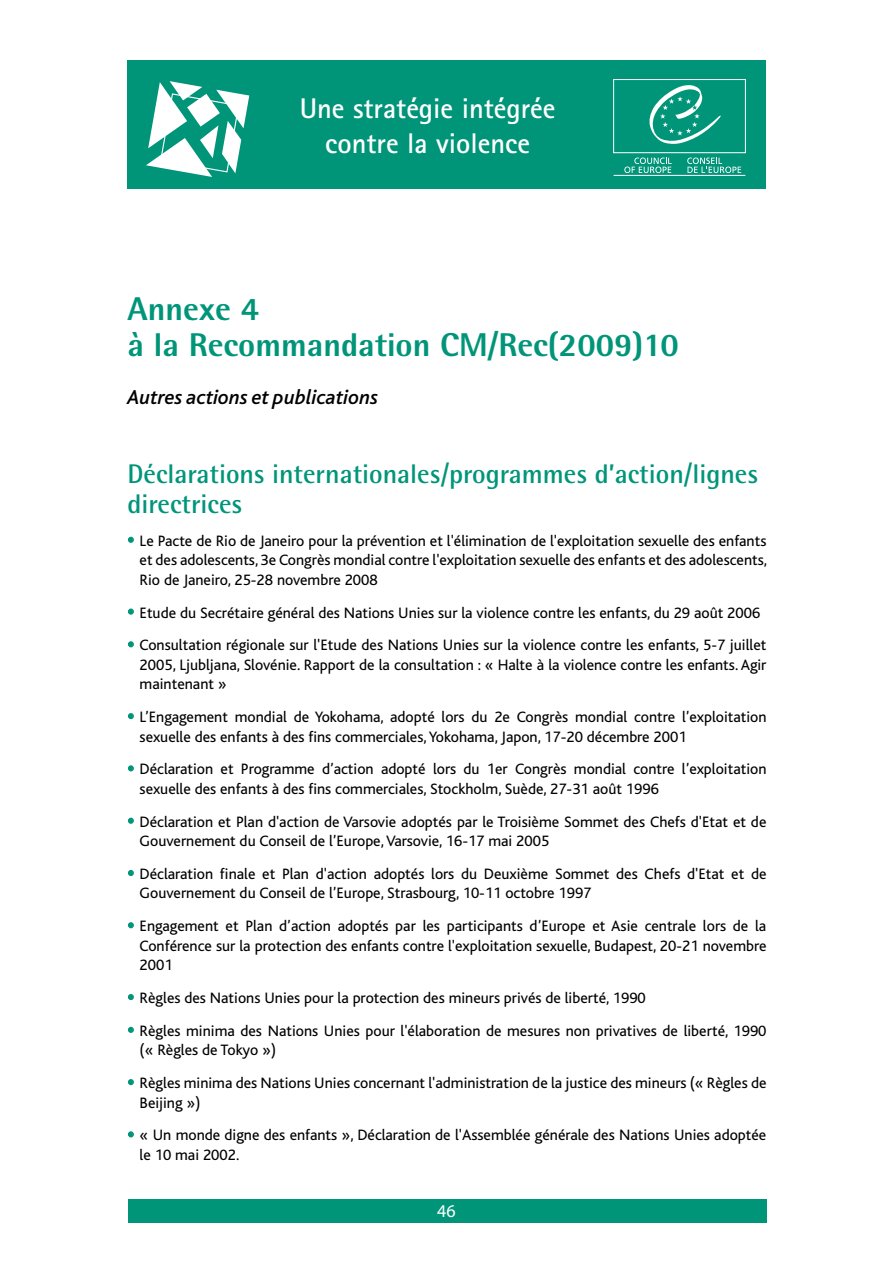
<style>
.page{position:relative;width:893px;height:1263px;background:#fff}
.page>*{position:absolute;margin:0;border:0;box-sizing:border-box;transform-origin:0 0}
.t1{font:800 33px/36px "Rotis Semi Sans Std";color:#009579}
.t2{font:700 28.5px/34.5px "Rotis Sans Serif";color:#fff;text-align:center}
.t3{font:700 27px/30px "Rotis Semi Sans Std";color:#009579}
.t4{font:italic 500 21px "Bliss";color:#000}
.t5{font:18px "Myriad Pro";color:#fff}
.t6{font:15.75px/19.5px "Bliss";color:#000}
.s1{font-size:21.9px;color:#009579}
</style>
<div class="page">
<div style="left:128px;top:1199px;width:638px;height:23px;background:#009579"></div>
<div style="left:127px;top:60px;width:639px;height:129px;background:#009579"></div>
<svg style="left:146px;top:81px;width:103px;height:96px"></svg>
<hr style="left:614px;top:175px;width:131px;height:1px;background:#fff">
<svg style="left:687px;top:158px;width:54px;height:15px"></svg>
<svg style="left:624px;top:158px;width:48px;height:15px"></svg>
<div style="left:613px;top:79px;width:133px;height:74px;border:1px solid #fff"></div>
<svg style="left:649px;top:85px;width:72px;height:59px"></svg>
<svg style="left:128px;top:537px;width:6px;height:6px"></svg>
<div style="left:128px;top:608px;width:6px;height:7px;border:2px solid #009579;border-radius:50%"></div>
<svg style="left:128px;top:641px;width:6px;height:6px"></svg>
<svg style="left:128px;top:713px;width:6px;height:6px"></svg>
<svg style="left:128px;top:765px;width:6px;height:6px"></svg>
<svg style="left:128px;top:818px;width:6px;height:6px"></svg>
<svg style="left:128px;top:870px;width:6px;height:6px"></svg>
<svg style="left:128px;top:922px;width:6px;height:6px"></svg>
<svg style="left:128px;top:994px;width:6px;height:6px"></svg>
<svg style="left:128px;top:1027px;width:6px;height:6px"></svg>
<svg style="left:128px;top:1079px;width:6px;height:6px"></svg>
<svg style="left:128px;top:1131px;width:6px;height:6px"></svg>
<h2 class="t2" style="left:300px;top:91px;width:257px">Une stratégie intégrée contre la violence</h2>
<h1 class="t1" style="left:128px;top:290px;width:553px">Annexe 4<br>à la Recommandation CM/Rec(2009)10</h1>
<h3 class="t4" style="left:128px;top:386px;width:252px">Autres actions et publications</h3>
<h3 class="t3" style="left:128px;top:458px;width:632px">Déclarations internationales/programmes d’action/lignes directrices</h3>
<p class="t6" style="left:140px;top:531px;width:629px;text-align:justify;text-indent:-12px"><span class="s1">•</span> Le Pacte de Rio de Janeiro pour la prévention et l'élimination de l'exploitation sexuelle des enfants et des adolescents, 3e Congrès mondial contre l'exploitation sexuelle des enfants et des adolescents, Rio de Janeiro, 25-28 novembre 2008</p>
<p class="t6" style="left:128px;top:603px;width:634px"><span class="s1">•</span> Etude du Secrétaire général des Nations Unies sur la violence contre les enfants, du 29 août 2006</p>
<p class="t6" style="left:140px;top:636px;width:628px;text-align:justify;text-indent:-12px"><span class="s1">•</span> Consultation régionale sur l'Etude des Nations Unies sur la violence contre les enfants, 5-7 juillet 2005, Ljubljana, Slovénie. Rapport de la consultation : « Halte à la violence contre les enfants. Agir maintenant »</p>
<p class="t6" style="left:140px;top:707px;width:628px;text-indent:-12px"><span class="s1">•</span> L’Engagement mondial de Yokohama, adopté lors du 2e Congrès mondial contre l’exploitation sexuelle des enfants à des fins commerciales, Yokohama, Japon, 17-20 décembre 2001</p>
<p class="t6" style="left:140px;top:760px;width:628px;text-indent:-12px"><span class="s1">•</span> Déclaration et Programme d’action adopté lors du 1er Congrès mondial contre l’exploitation sexuelle des enfants à des fins commerciales, Stockholm, Suède, 27-31 août 1996</p>
<p class="t6" style="left:140px;top:812px;width:628px;text-indent:-12px"><span class="s1">•</span> Déclaration et Plan d'action de Varsovie adoptés par le Troisième Sommet des Chefs d'Etat et de<br>Gouvernement du Conseil de l’Europe, Varsovie, 16-17 mai 2005</p>
<p class="t6" style="left:140px;top:864px;width:628px;text-indent:-12px"><span class="s1">•</span> Déclaration finale et Plan d'action adoptés lors du Deuxième Sommet des Chefs d'Etat et de<br>Gouvernement du Conseil de l’Europe, Strasbourg, 10-11 octobre 1997</p>
<p class="t6" style="left:140px;top:917px;width:628px;text-align:justify;text-indent:-12px"><span class="s1">•</span> Engagement et Plan d’action adoptés par les participants d’Europe et Asie centrale lors de la Conférence sur la protection des enfants contre l'exploitation sexuelle, Budapest, 20-21 novembre 2001</p>
<p class="t6" style="left:128px;top:988px;width:520px"><span class="s1">•</span> Règles des Nations Unies pour la protection des mineurs privés de liberté, 1990</p>
<p class="t6" style="left:140px;top:1021px;width:628px;text-indent:-12px"><span class="s1">•</span> Règles minima des Nations Unies pour l'élaboration de mesures non privatives de liberté, 1990 (« Règles de Tokyo »)</p>
<p class="t6" style="left:140px;top:1073px;width:628px;text-indent:-12px"><span class="s1">•</span> Règles minima des Nations Unies concernant l'administration de la justice des mineurs (« Règles de<br>Beijing »)</p>
<p class="t6" style="left:140px;top:1126px;width:628px;text-indent:-12px"><span class="s1">•</span> « Un monde digne des enfants », Déclaration de l'Assemblée générale des Nations Unies adoptée le 10 mai 2002.</p>
<p class="t5" style="left:437px;top:1200px;width:20px">46</p>
</div>
